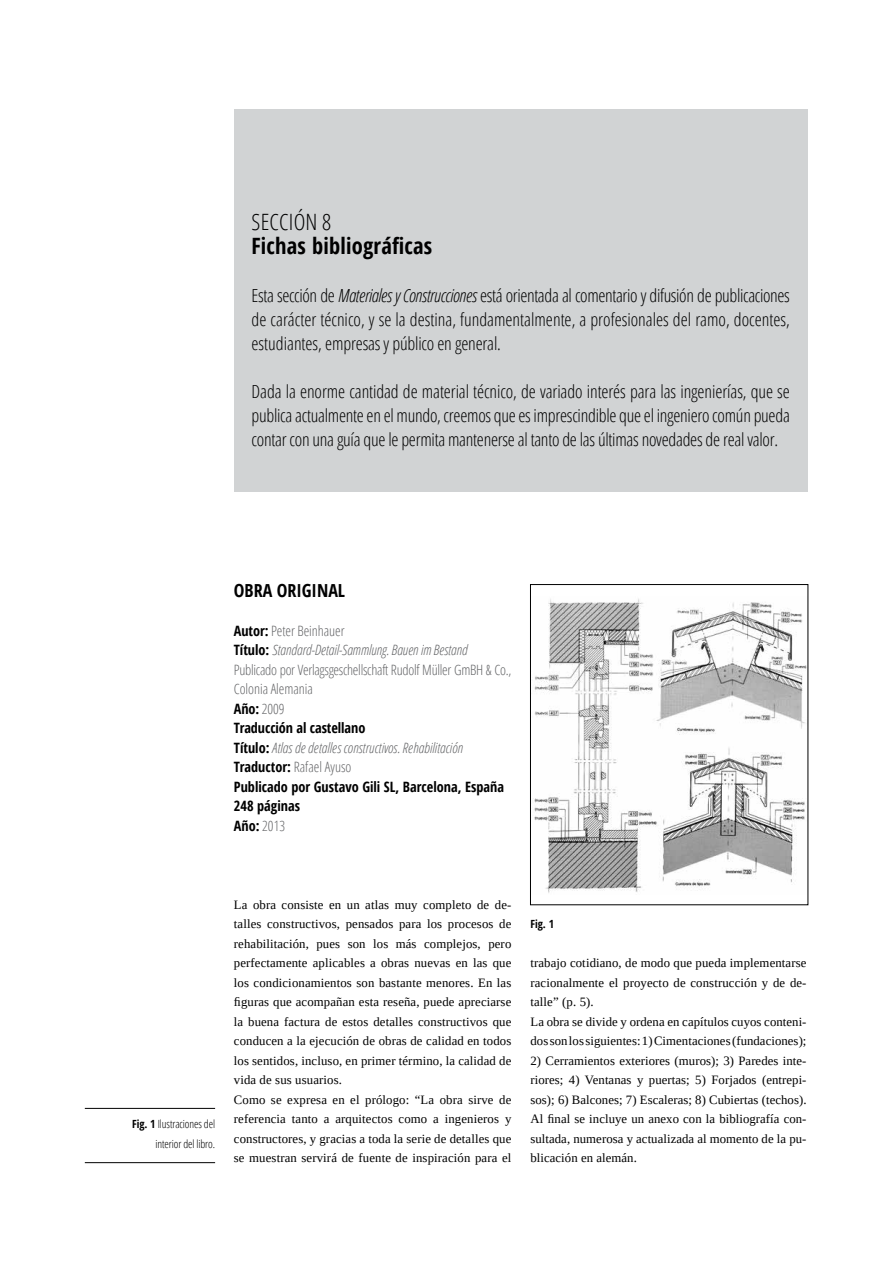
<style>
.page{position:relative;width:893px;height:1263px;background:#fff}
.page>*{position:absolute;margin:0;border:0;box-sizing:border-box;transform-origin:0 0}
.t1{font:700 condensed 22.5px "Open Sans";letter-spacing:.01em;color:#000}
.t2{font:300 condensed 22.5px "Open Sans";letter-spacing:.01em;color:#000}
.t3{font:300 condensed 18px/24px "Open Sans";letter-spacing:-.015em;color:#000;text-align:justify}
.t4{font:700 condensed 18px "Open Sans";color:#000}
.t5{font:700 condensed 14.25px/19.5px "Open Sans";color:#000}
.t6{font:12.75px/19.5px "Tinos";letter-spacing:.01em;color:#000}
.t7{font:300 condensed 11.25px/19.5px "Open Sans";letter-spacing:-.01em;color:#000;text-align:right}
.t8{font:700 condensed 11.25px "Open Sans";color:#000}
.s1{font-style:italic}
.s2{font-weight:300;color:#636466}
.s3{font-weight:300;font-style:italic;color:#636466}
.s4{font-weight:700}
</style>
<div class="page">
<div style="left:234px;top:109px;width:573px;height:382px;background:#d1d3d4"></div>
<hr style="left:85px;top:1108px;width:130px;height:1px;background:#000">
<hr style="left:85px;top:1162px;width:130px;height:1px;background:#000">
<img style="left:534px;top:598px;width:272px;height:295px">
<div style="left:530px;top:584px;width:278px;height:321px;border:1px solid #000"></div>
<h1 class="t2" style="left:252px;top:207px;width:81px">SECCIÓN 8</h1>
<h1 class="t1" style="left:252px;top:230px;width:182px">Fichas bibliográficas</h1>
<p class="t3" style="left:252px;top:283px;width:540px">Esta sección de <span class="s1">Materiales y Construcciones</span> está orientada al comentario y difusión de publicaciones de carácter técnico, y se la destina, fundamentalmente, a profesionales del ramo, docentes, estudiantes, empresas y público en general.</p>
<p class="t3" style="left:252px;top:379px;width:540px">Dada la enorme cantidad de material técnico, de variado interés para las ingenierías, que se publica actualmente en el mundo, creemos que es imprescindible que el ingeniero común pueda contar con una guía que le permita mantenerse al tanto de las últimas novedades de real valor.</p>
<h2 class="t4" style="left:234px;top:578px;width:113px">OBRA ORIGINAL</h2>
<p class="t5" style="left:234px;top:620px;width:279px">Autor: <span class="s2">Peter Beinhauer<br></span>Título: <span class="s3">Standard-Detail-Sammlung. Bauen im Bestand<br></span><span class="s2">Publicado por Verlagsgeschellschaft Rudolf Müller GmBH &amp; Co.,<br>Colonia Alemania<br></span>Año: <span class="s2">2009<br></span>Traducción al castellano<br>Título: <span class="s3">Atlas de detalles constructivos. Rehabilitación<br></span>Traductor: <span class="s2">Rafael Ayuso<br></span>Publicado por Gustavo Gili SL, Barcelona, España<br>248 páginas<br>Año: <span class="s2">2013</span></p>
<p class="t7" style="left:132px;top:1114px;width:84px"><span class="s4">Fig. 1</span> Ilustraciones del interior del libro.</p>
<p class="t6" style="left:234px;top:895px;width:279px">La obra consiste en un atlas muy completo de de&shy;talles constructivos, pensados para los procesos de rehabilitación, pues son los más complejos, pero perfectamente aplicables a obras nuevas en las que los condicionamientos son bastante menores. En las figuras que acompañan esta reseña, puede apreciarse la buena factura de estos detalles constructivos que conducen a la ejecución de obras de calidad en todos los sentidos, incluso, en primer término, la calidad de vida de sus usuarios.<br>Como se expresa en el prólogo: “La obra sirve de referencia tanto a arquitectos como a ingenieros y constructores, y gracias a toda la serie de detalles que se muestran servirá de fuente de inspiración para el</p>
<p class="t8" style="left:530px;top:916px;width:25px">Fig. 1</p>
<p class="t6" style="left:530px;top:953px;width:278px">trabajo cotidiano, de modo que pueda implementarse racionalmente el proyecto de construcción y de de&shy;talle” (p. 5).<br>La obra se divide y ordena en capítulos cuyos conteni&shy;dos son los siguientes: 1) Cimentaciones (fundaciones);</p>
<p class="t6" style="left:530px;top:1050px;width:278px;text-align:justify">2) Cerramientos exteriores (muros); 3) Paredes inte&shy;riores; 4) Ventanas y puertas; 5) Forjados (entrepi&shy;sos); 6) Balcones; 7) Escaleras; 8) Cubiertas (techos).<br>Al final se incluye un anexo con la bibliografía con&shy;sultada, numerosa y actualizada al momento de la pu&shy;blicación en alemán.</p>
</div>
